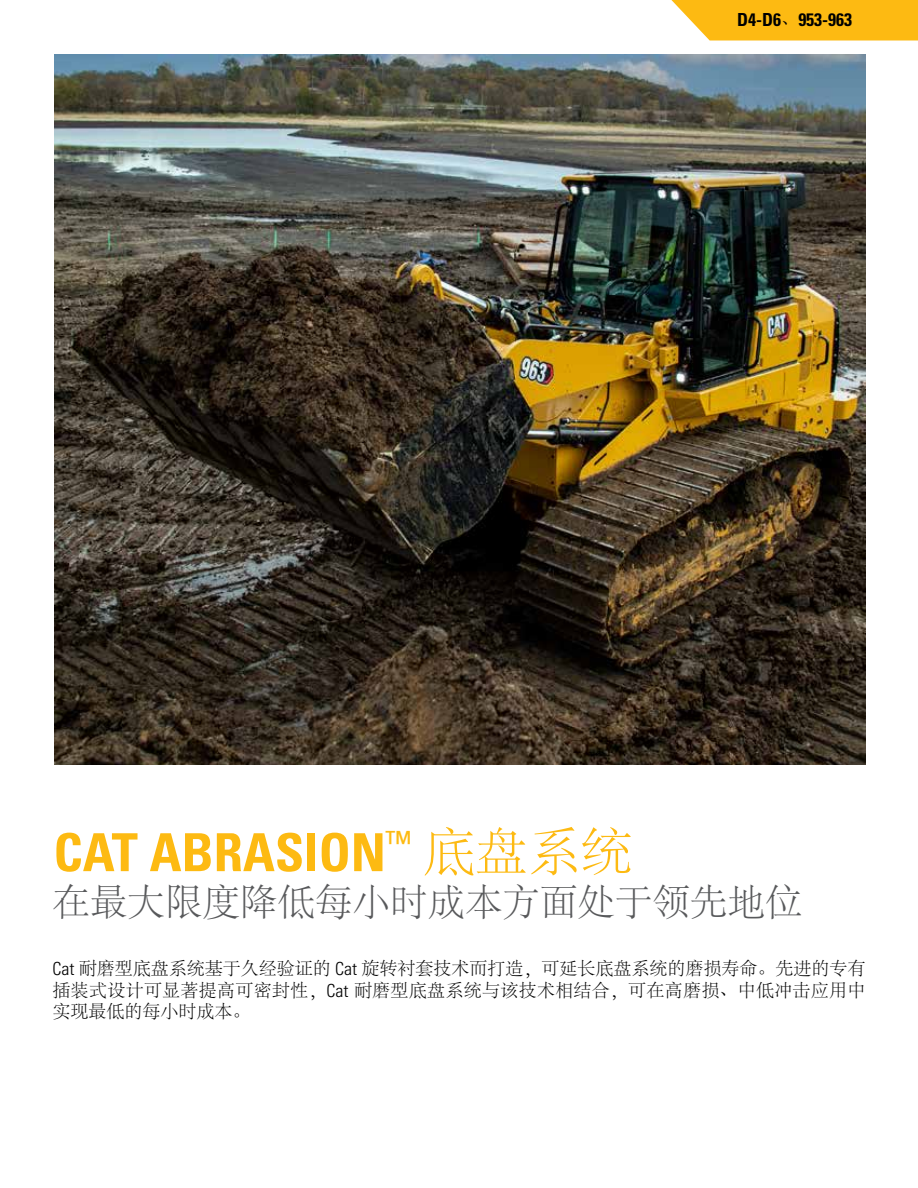
<style>
.page{position:relative;width:918px;height:1188px;background:#fff}
.page>*{position:absolute;margin:0;border:0;box-sizing:border-box;transform-origin:0 0}
.t1{font:700 condensed 52.5px "Univers LT Std";color:#fdba12}
.t2{font:300 37.5px "Adobe Song Std";color:#58595b}
.t3{font:300 18px/21.6px "Adobe Song Std";letter-spacing:.015em;color:#000;text-align:justify}
.t4{font:700 condensed 18px "Univers LT Std";color:#000}
.s1{font-family:"Adobe Song Std";font-weight:300;font-stretch:normal}
.s2{font-family:"Univers LT Std";font-stretch:condensed}
</style>
<div class="page">
<img style="left:54px;top:55px;width:812px;height:710px">
<svg style="left:671px;top:0;width:247px;height:40px"></svg>
<p class="t4" style="left:737px;top:8px;width:117px">D4-D6<span class="s1">、</span>953-963</p>
<h1 class="t1" style="left:54px;top:820px;width:581px">CAT ABRASION<sup>™</sup> <span class="s1">底盘系统</span></h1>
<h2 class="t2" style="left:53px;top:882px;width:752px">在最大限度降低每小时成本方面处于领先地位</h2>
<p class="t3" style="left:53px;top:958px;width:815px"><span class="s2">Cat</span> 耐磨型底盘系统基于久经验证的 <span class="s2">Cat</span> 旋转衬套技术而打造，可延长底盘系统的磨损寿命。先进的专有插装式设计可显著提高可密封性，<span class="s2">Cat</span> 耐磨型底盘系统与该技术相结合，可在高磨损、中低冲击应用中实现最低的每小时成本。</p>
</div>
